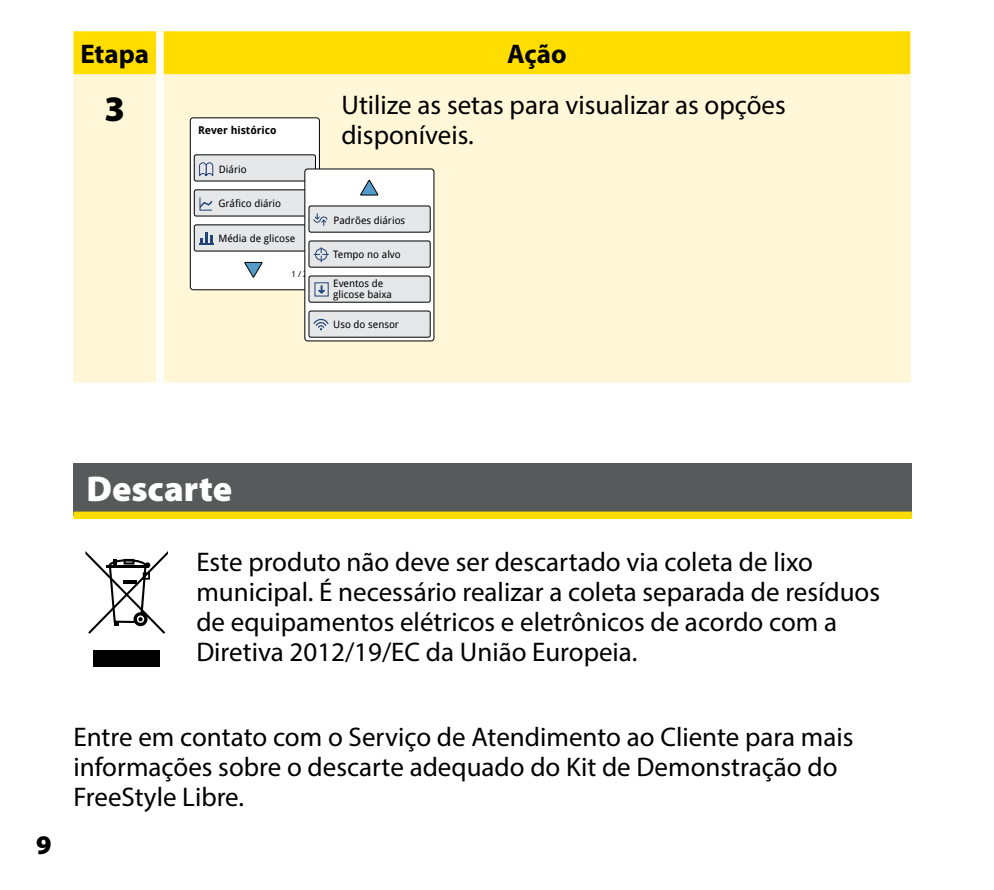
<style>
.page{position:relative;width:994px;height:890px;background:#fff}
.page>*{position:absolute;margin:0;border:0;box-sizing:border-box;transform-origin:0 0}
.t1{font:900 36px "Myriad Pro";color:#fff}
.t2{font:900 36px "Myriad Pro";color:#000}
.t3{font:27px/30px "Myriad Pro";color:#000}
.t4{font:700 27px "Myriad Pro";color:#000}
.t5{font:900 27px "Myriad Pro";color:#000}
.t6{font:700 10.8px "Droid Sans";color:#000}
.t7{font:10.2px/11.4px "Droid Sans";color:#000}
.t8{font:8.1px "Droid Sans";color:#000}
</style>
<div class="page">
<div style="left:73px;top:31px;width:837px;height:43px;background:#fd0"></div>
<div style="left:73px;top:74px;width:838px;height:309px;background:#fff7d8"></div>
<div style="left:156px;top:31px;width:8px;height:43px;background:#fff"></div>
<div style="left:156px;top:74px;width:8px;height:309px;background:#fff"></div>
<div style="left:73px;top:463px;width:839px;height:52px;background:#58595b"></div>
<div style="left:73px;top:512px;width:839px;height:7px;background:#fd0"></div>
<svg style="left:85px;top:551px;width:83px;height:83px"></svg>
<div style="left:94px;top:650px;width:66px;height:17px;background:#000"></div>
<div style="left:190px;top:118px;width:129px;height:172px;background:#fff;border-radius:3px"></div>
<div style="left:190px;top:118px;width:129px;height:172px;border:1px solid #000;border-radius:3px"></div>
<div style="left:194px;top:155px;width:121px;height:26px;background:#e6e7e8;border-radius:2px"></div>
<div style="left:194px;top:155px;width:121px;height:26px;border:1px solid #000;border-radius:2px"></div>
<div style="left:194px;top:190px;width:121px;height:26px;background:#e6e7e8;border-radius:2px"></div>
<div style="left:194px;top:190px;width:121px;height:26px;border:1px solid #000;border-radius:2px"></div>
<div style="left:194px;top:225px;width:121px;height:26px;background:#e6e7e8;border-radius:2px"></div>
<div style="left:194px;top:225px;width:121px;height:26px;border:1px solid #000;border-radius:2px"></div>
<svg style="left:199px;top:232px;width:14px;height:13px"></svg>
<svg style="left:199px;top:197px;width:14px;height:14px"></svg>
<svg style="left:199px;top:162px;width:15px;height:15px"></svg>
<svg style="left:244px;top:262px;width:18px;height:16px"></svg>
<svg style="left:305px;top:169px;width:129px;height:172px"></svg>
<div style="left:305px;top:169px;width:129px;height:172px;border:1px solid #000;border-radius:3px"></div>
<div style="left:308px;top:173px;width:122px;height:164px;background:#fff;border-radius:3px"></div>
<div style="left:309px;top:206px;width:121px;height:26px;background:#e6e7e8;border-radius:2px"></div>
<div style="left:309px;top:206px;width:121px;height:26px;border:1px solid #000;border-radius:2px"></div>
<div style="left:309px;top:241px;width:121px;height:26px;background:#e6e7e8;border-radius:2px"></div>
<div style="left:309px;top:241px;width:121px;height:26px;border:1px solid #000;border-radius:2px"></div>
<div style="left:309px;top:276px;width:121px;height:26px;background:#e6e7e8;border-radius:2px"></div>
<div style="left:309px;top:276px;width:121px;height:26px;border:1px solid #000;border-radius:2px"></div>
<div style="left:309px;top:311px;width:121px;height:26px;background:#e6e7e8;border-radius:2px"></div>
<div style="left:309px;top:311px;width:121px;height:26px;border:1px solid #000;border-radius:2px"></div>
<svg style="left:360px;top:180px;width:18px;height:15px"></svg>
<svg style="left:318px;top:285px;width:7px;height:9px"></svg>
<svg style="left:314px;top:247px;width:15px;height:15px"></svg>
<svg style="left:313px;top:318px;width:16px;height:12px"></svg>
<svg style="left:313px;top:213px;width:15px;height:13px"></svg>
<p class="t4" style="left:80px;top:36px;width:70px">Etapa</p>
<p class="t4" style="left:507px;top:36px;width:61px">Ação</p>
<h1 class="t2" style="left:104px;top:88px;width:22px">3</h1>
<p class="t3" style="left:341px;top:90px;width:446px">Utilize as setas para visualizar as opções disponíveis.</p>
<p class="t6" style="left:198px;top:124px;width:80px">Rever histórico</p>
<p class="t7" style="left:219px;top:164px;width:29px">Diário</p>
<p class="t7" style="left:218px;top:198px;width:64px">Gráfico diário</p>
<p class="t7" style="left:218px;top:233px;width:78px">Média de glicose</p>
<p class="t8" style="left:292px;top:269px;width:18px">1 / 2</p>
<p class="t7" style="left:333px;top:215px;width:73px">Padrões diários</p>
<p class="t7" style="left:333px;top:249px;width:69px">Tempo no alvo</p>
<p class="t7" style="left:333px;top:278px;width:60px">Eventos de glicose baixa</p>
<p class="t7" style="left:333px;top:319px;width:67px">Uso do sensor</p>
<p class="t5" style="left:36px;top:829px;width:17px">9</p>
<h1 class="t1" style="left:86px;top:468px;width:147px">Descarte</h1>
<p class="t3" style="left:196px;top:547px;width:685px">Este produto não deve ser descartado via coleta de lixo municipal. É necessário realizar a coleta separada de resíduos de equipamentos elétricos e eletrônicos de acordo com a Diretiva 2012/19/EC da União Europeia.</p>
<p class="t3" style="left:73px;top:721px;width:781px">Entre em contato com o Serviço de Atendimento ao Cliente para mais informações sobre o descarte adequado do Kit de Demonstração do<br>FreeStyle Libre.</p>
</div>
